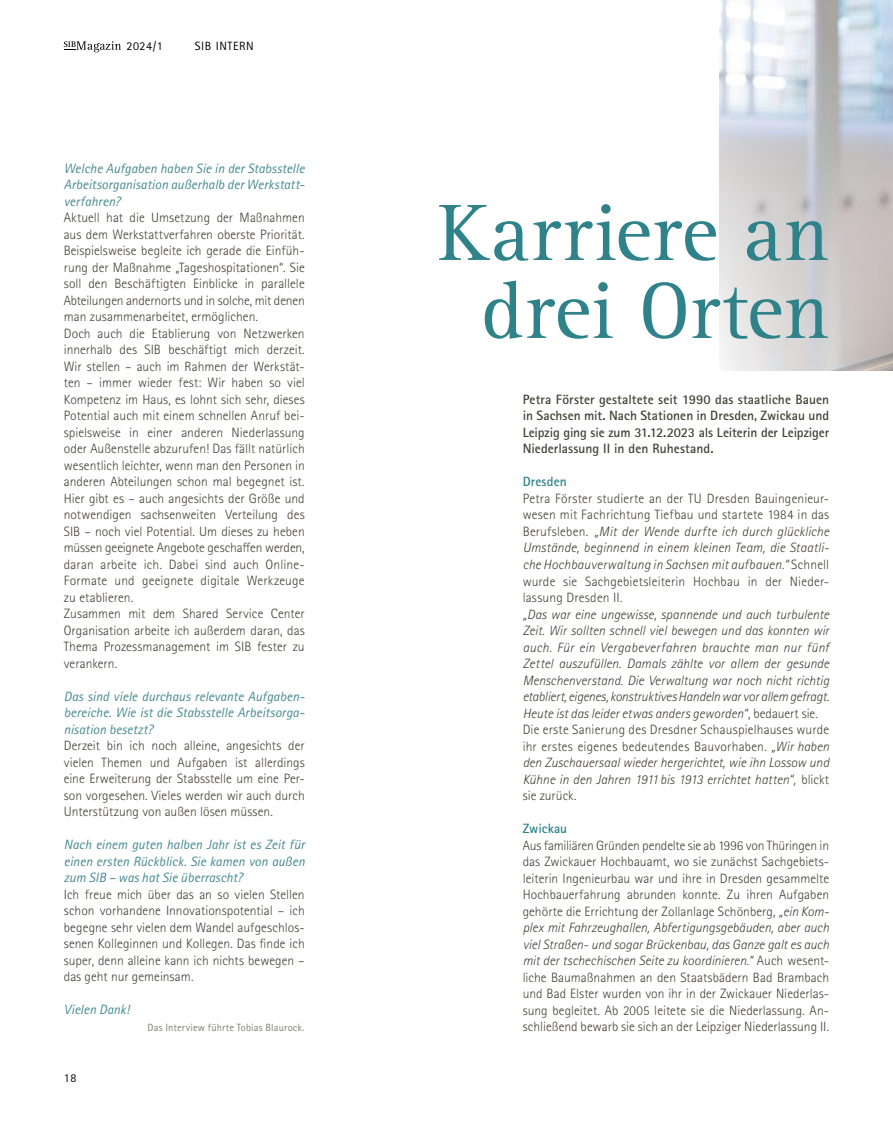
<style>
.page{position:relative;width:893px;height:1127px;background:#fff}
.page>*{position:absolute;margin:0;border:0;box-sizing:border-box;transform-origin:0 0}
.H2_-_Headline_-_Artikel_-_55_pt{font:82.5px/78px "Rotis Serif Pro";letter-spacing:.005em;color:#2f828a;text-align:center}
.P_-_Fließtext{font:300 13.5px/16.5px "Rotis Sans Serif Pro";letter-spacing:.005em;color:#454034;text-align:justify}
.P_-_Fließtext-2{font:italic 300 13.5px/16.5px "Rotis Sans Serif Pro";color:#454034;text-align:justify}
.P-_Interviewfragen{font:italic 13.5px/16.5px "Rotis Sans Serif Pro";color:#468a92;text-align:justify}
.P_-_Fließtext_bold{font:700 13.5px/16.5px "Rotis Sans Serif Pro";color:#454034;text-align:justify}
.H5_-_Fließtext_-_Zwischenüberschrift{font:700 13.5px "Rotis Sans Serif Pro";letter-spacing:.005em;color:#2f828a}
.t1{font:12px "Rotis Sans Serif Pro";letter-spacing:.05em;color:#000}
.P_-_Bildunterschrift_grau{font:10.5px "Rotis Sans Serif Pro";letter-spacing:.01em;color:#81807a}
.s1{font-style:italic}
.s2{font-style:normal}
</style>
<div class="page">
<svg style="left:719px;top:0;width:174px;height:371px;background:#d1d2d5"></svg>
<svg style="left:64px;top:41px;width:57px;height:11px"></svg>
<p class="t1" style="left:126px;top:39px;width:38px">2024/1</p>
<p class="t1" style="left:195px;top:39px;width:60px">SIB INTERN</p>
<p class="P-_Interviewfragen" style="left:64px;top:160px;width:243px">Welche Aufgaben haben Sie in der Stabsstelle Arbeitsorganisation außerhalb der Werkstatt&shy;verfahren?</p>
<p class="P_-_Fließtext" style="left:64px;top:210px;width:242px">Aktuell hat die Umsetzung der Maßnahmen aus dem Werkstattverfahren oberste Priorität.<br>Beispielsweise begleite ich gerade die Einfüh&shy;rung der Maßnahme „Tageshospitationen“. Sie soll den Beschäftigten Einblicke in parallele Abteilungen andernorts und in solche, mit denen man zusammenarbeitet, ermöglichen.</p>
<p class="P_-_Fließtext" style="left:64px;top:325px;width:242px">Doch auch die Etablierung von Netzwerken innerhalb des SIB beschäftigt mich derzeit.<br>Wir stellen – auch im Rahmen der Werkstät&shy;ten – immer wieder fest: Wir haben so viel Kompetenz im Haus, es lohnt sich sehr, dieses Potential auch mit einem schnellen Anruf bei&shy;spielsweise in einer anderen Niederlassung oder Außenstelle abzurufen! Das fällt natürlich wesentlich leichter, wenn man den Personen in anderen Abteilungen schon mal begegnet ist.<br>Hier gibt es – auch angesichts der Größe und notwendigen sachsenweiten Verteilung des SIB – noch viel Potential. Um dieses zu heben müssen geeignete Angebote geschaffen werden, daran arbeite ich. Dabei sind auch Online-Formate und geeignete digitale Werkzeuge zu etablieren.</p>
<p class="P_-_Fließtext" style="left:64px;top:606px;width:242px">Zusammen mit dem Shared Service Center Organisation arbeite ich außerdem daran, das Thema Prozessmanagement im SIB fester zu verankern.</p>
<p class="P-_Interviewfragen" style="left:64px;top:688px;width:243px">Das sind viele durchaus relevante Aufgaben&shy;bereiche. Wie ist die Stabsstelle Arbeitsorga&shy;nisation besetzt?</p>
<p class="P_-_Fließtext" style="left:64px;top:738px;width:242px">Derzeit bin ich noch alleine, angesichts der vielen Themen und Aufgaben ist allerdings eine Erweiterung der Stabsstelle um eine Per&shy;son vorgesehen. Vieles werden wir auch durch Unterstützung von außen lösen müssen.</p>
<p class="P-_Interviewfragen" style="left:64px;top:837px;width:242px">Nach einem guten halben Jahr ist es Zeit für einen ersten Rückblick. Sie kamen von außen zum SIB – was hat Sie überrascht?</p>
<p class="P_-_Fließtext" style="left:64px;top:886px;width:242px">Ich freue mich über das an so vielen Stellen schon vorhandene Innovationspotential – ich begegne sehr vielen dem Wandel aufgeschlos&shy;senen Kolleginnen und Kollegen. Das finde ich super, denn alleine kann ich nichts bewegen – das geht nur gemeinsam.</p>
<p class="P-_Interviewfragen" style="left:64px;top:1002px;width:67px">Vielen Dank!</p>
<p class="t1" style="left:64px;top:1071px;width:14px">18</p>
<p class="P_-_Bildunterschrift_grau" style="left:148px;top:1021px;width:159px">Das Interview führte Tobias Blaurock.</p>
<p class="H2_-_Headline_-_Artikel_-_55_pt" style="left:438px;top:194px;width:392px">Karriere an drei Orten</p>
<p class="P_-_Fließtext_bold" style="left:523px;top:391px;width:308px">Petra Förster gestaltete seit 1990 das staatliche Bauen in Sachsen mit. Nach Stationen in Dresden, Zwickau und Leipzig ging sie zum 31.12.2023 als Leiterin der Leipziger Niederlassung II in den Ruhestand.</p>
<p class="H5_-_Fließtext_-_Zwischenüberschrift" style="left:523px;top:473px;width:46px">Dresden</p>
<p class="P_-_Fließtext" style="left:523px;top:490px;width:308px">Petra Förster studierte an der TU Dresden Bauingenieur&shy;wesen mit Fachrichtung Tiefbau und startete 1984 in das Berufsleben. <span class="s1">„Mit der Wende durfte ich durch glückliche Umstände, beginnend in einem kleinen Team, die Staatli&shy;che Hochbauverwaltung in Sachsen mit aufbauen.“</span> Schnell wurde sie Sachgebietsleiterin Hochbau in der Nieder&shy;lassung Dresden II.</p>
<p class="P_-_Fließtext-2" style="left:523px;top:606px;width:308px">„Das war eine ungewisse, spannende und auch turbulente Zeit. Wir sollten schnell viel bewegen und das konnten wir auch. Für ein Vergabeverfahren brauchte man nur fünf Zettel auszufüllen. Damals zählte vor allem der gesunde Menschenverstand. Die Verwaltung war noch nicht richtig etabliert, eigenes, konstruktives Handeln war vor allem gefragt.<br>Heute ist das leider etwas anders geworden“<span class="s2">, bedauert sie.</span></p>
<p class="P_-_Fließtext" style="left:523px;top:721px;width:308px">Die erste Sanierung des Dresdner Schauspielhauses wurde ihr erstes eigenes bedeutendes Bauvorhaben. <span class="s1">„Wir haben den Zuschauersaal wieder hergerichtet, wie ihn Lossow und Kühne in den Jahren 1911 bis 1913 errichtet hatten“,</span> blickt sie zurück.</p>
<p class="H5_-_Fließtext_-_Zwischenüberschrift" style="left:523px;top:820px;width:46px">Zwickau</p>
<p class="P_-_Fließtext" style="left:523px;top:837px;width:308px">Aus familiären Gründen pendelte sie ab 1996 von Thüringen in das Zwickauer Hochbauamt, wo sie zunächst Sachgebiets&shy;leiterin Ingenieurbau war und ihre in Dresden gesammelte Hochbauerfahrung abrunden konnte. Zu ihren Aufgaben gehörte die Errichtung der Zollanlage Schönberg, <span class="s1">„ein Kom&shy;plex mit Fahrzeughallen, Abfertigungsgebäuden, aber auch viel Straßen- und sogar Brückenbau, das Ganze galt es auch mit der tschechischen Seite zu koordinieren.“</span> Auch wesent&shy;liche Baumaßnahmen an den Staatsbädern Bad Brambach und Bad Elster wurden von ihr in der Zwickauer Niederlas&shy;sung begleitet. Ab 2005 leitete sie die Niederlassung. An&shy;schließend bewarb sie sich an der Leipziger Niederlassung II.</p>
</div>
